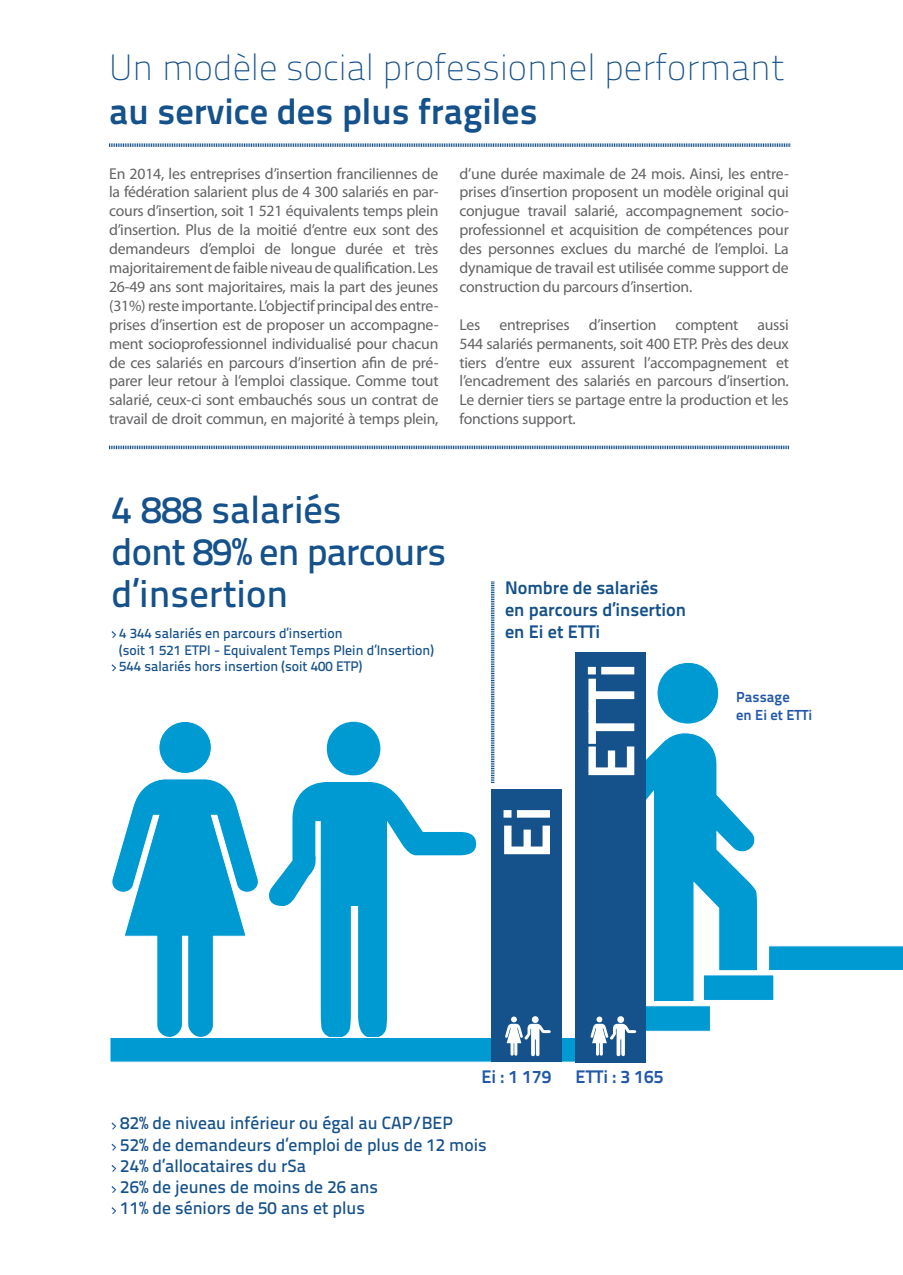
<style>
.page{position:relative;width:903px;height:1275px;background:#fff}
.page>*{position:absolute;margin:0;border:0;box-sizing:border-box;transform-origin:0 0}
.t1{font:66.15px "Titillium Text 14 L 800 wt";color:#fff}
.t2{font:38.5px/42px "Titillium Text 14 L 600 wt";color:#15518a}
.t3{font:700 36.4px "Titillium Text 14 L";color:#15518a}
.t4{font:36.4px "Titillium Text 14 L 800 wt";color:#15518a}
.t5{font:18.2px/21.9px "Titillium Text 14 L 800 wt";color:#15518a}
.t6{font:18.2px "Titillium Text 14 L 800 wt";color:#2158a8}
.t7{font:17.68px/21.2px "Titillium Text 14 L 600 wt";color:#15518a}
.t8{font:15.75px/18.9px "Myriad Pro";letter-spacing:-.015em;color:#636366;text-align:justify}
.t9{font:14.53px/17.5px "Titillium Text 14 L 800 wt";color:#2158a8}
.t10{font:13.83px/16.6px "Titillium Text 14 L 600 wt";color:#15518a}
</style>
<div class="page">
<svg style="left:112px;top:631px;width:4px;height:7px"></svg>
<svg style="left:112px;top:1122px;width:4px;height:7px"></svg>
<svg style="left:112px;top:1144px;width:4px;height:7px"></svg>
<svg style="left:112px;top:1165px;width:4px;height:7px"></svg>
<svg style="left:112px;top:1186px;width:4px;height:7px"></svg>
<svg style="left:112px;top:1207px;width:4px;height:7px"></svg>
<svg style="left:110px;top:662px;width:793px;height:400px"></svg>
<div style="left:576px;top:652px;width:70px;height:410px;background:#15518a"></div>
<div style="left:491px;top:789px;width:70px;height:273px;background:#15518a"></div>
<svg style="left:491px;top:582px;width:3px;height:201px"></svg>
<svg style="left:109px;top:143px;width:681px;height:4px;background:#89a7c3"></svg>
<svg style="left:109px;top:445px;width:680px;height:5px;background:#a0b8cf"></svg>
<svg style="left:505px;top:1016px;width:46px;height:40px"></svg>
<svg style="left:590px;top:1016px;width:46px;height:40px"></svg>
<h3 class="t3" style="left:109px;top:45px;width:677px">Un modèle social professionnel performant</h3>
<h3 class="t4" style="left:109px;top:88px;width:430px">au service des plus fragiles</h3>
<p class="t8" style="left:109px;top:164px;width:331px">En 2014, les entreprises d’insertion franciliennes de la fédération salarient plus de 4 300 salariés en par&shy;cours d’insertion, soit 1 521 équivalents temps plein d’insertion. Plus de la moitié d’entre eux sont des demandeurs d’emploi de longue durée et très majoritairement de faible niveau de qualification. Les 26-49 ans sont majoritaires, mais la part des jeunes (31%) reste importante. L’objectif principal des entre&shy;prises d’insertion est de proposer un accompagne&shy;ment socioprofessionnel individualisé pour chacun de ces salariés en parcours d’insertion afin de pré&shy;parer leur retour à l’emploi classique. Comme tout salarié, ceux-ci sont embauchés sous un contrat de travail de droit commun, en majorité à temps plein,</p>
<p class="t8" style="left:459px;top:164px;width:331px">d’une durée maximale de 24 mois. Ainsi, les entre&shy;prises d’insertion proposent un modèle original qui conjugue travail salarié, accompagnement socio&shy;professionnel et acquisition de compétences pour des personnes exclues du marché de l’emploi. La dynamique de travail est utilisée comme support de construction du parcours d’insertion.</p>
<p class="t8" style="left:459px;top:315px;width:331px">Les entreprises d’insertion comptent aussi 544 salariés permanents, soit 400 ETP. Près des deux tiers d’entre eux assurent l’accompagnement et l’encadrement des salariés en parcours d’insertion.<br>Le dernier tiers se partage entre la production et les fonctions support.</p>
<h2 class="t2" style="left:112px;top:488px;width:336px">4 888 salariés<br>dont 89% en parcours d’insertion</h2>
<p class="t10" style="left:119px;top:625px;width:316px">4 344 salariés en parcours d’insertion<br>(soit 1 521 ETPI - Equivalent Temps Plein d’Insertion)<br>544 salariés hors insertion (soit 400 ETP)</p>
<p class="t5" style="left:505px;top:576px;width:182px">Nombre de salariés<br>en parcours d’insertion en Ei et ETTi</p>
<h1 class="t1" style="left:486px;top:859px;width:55px;rotate:-90deg">Ei</h1>
<h1 class="t1" style="left:570px;top:780px;width:120px;rotate:-90deg">ETTi</h1>
<p class="t9" style="left:736px;top:688px;width:78px">Passage<br>en Ei et ETTi</p>
<p class="t6" style="left:481px;top:1065px;width:72px">Ei : 1 179</p>
<p class="t6" style="left:576px;top:1065px;width:89px">ETTi : 3 165</p>
<p class="t7" style="left:120px;top:1113px;width:368px">82% de niveau inférieur ou égal au CAP/BEP<br>52% de demandeurs d’emploi de plus de 12 mois 24% d’allocataires du rSa<br>26% de jeunes de moins de 26 ans<br>11% de séniors de 50 ans et plus</p>
</div>
